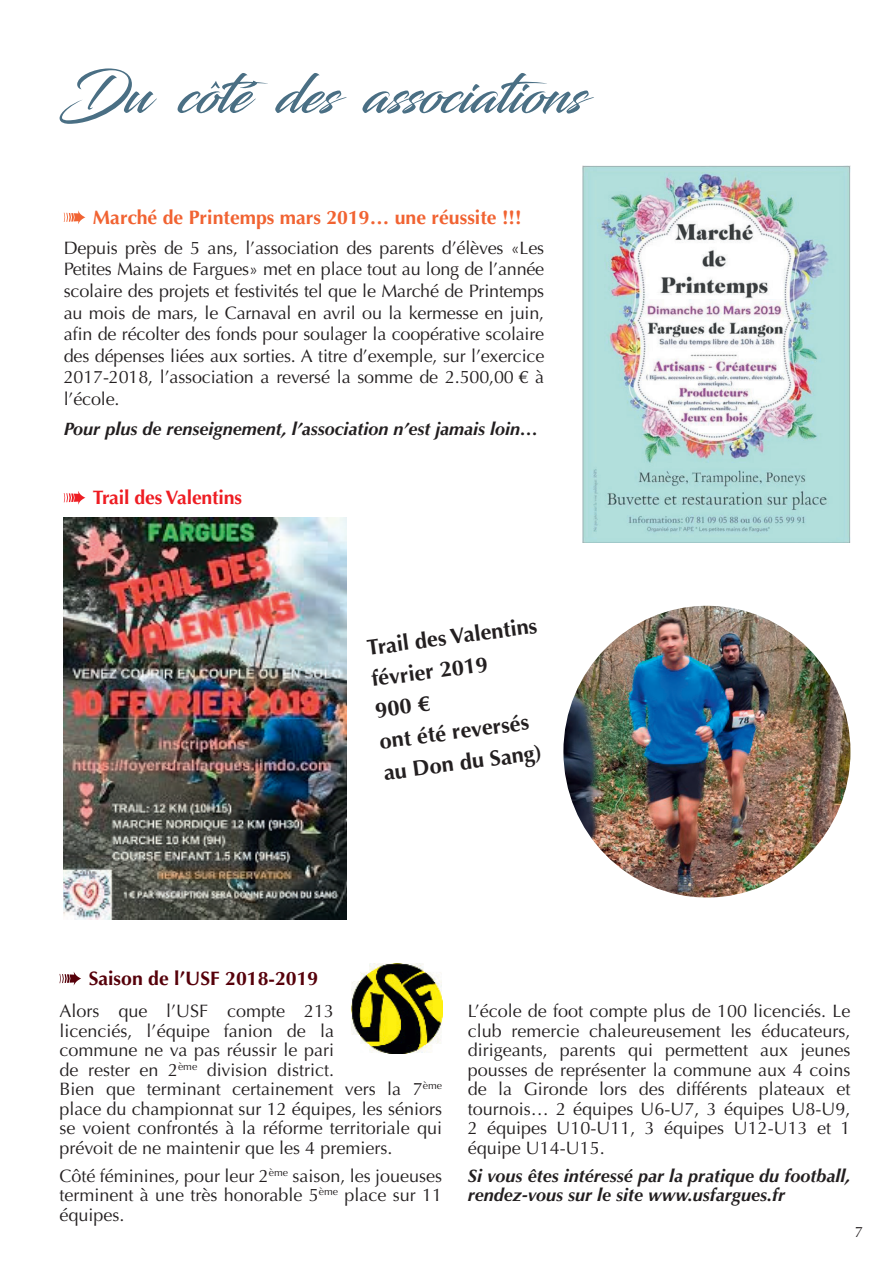
<style>
.page{position:relative;width:893px;height:1263px;background:#fff}
.page>*{position:absolute;margin:0;border:0;box-sizing:border-box;transform-origin:0 0}
.t1{font:54px "Blacksword";color:#4a6f84}
.t2{font:700 21.9px/31.5px "Optima";color:#231f20}
.t3{font:700 19.5px "Optima";color:#f16332}
.t4{font:700 19.5px "Optima";color:#56000a}
.t5{font:700 19.5px "Optima";letter-spacing:-.01em;color:#ee1d23}
.t6{font:18px/19.5px "Optima";color:#231f20;text-align:justify}
.t7{font:italic 700 18px/19.5px "Optima";color:#231f20}
.t8{font:15px "Optima";color:#231f20}
</style>
<div class="page">
<svg style="left:210px;top:81px;width:10px;height:8px"></svg>
<svg style="left:60px;top:972px;width:21px;height:13px"></svg>
<svg style="left:64px;top:211px;width:21px;height:13px"></svg>
<img style="left:563px;top:606px;width:287px;height:291px">
<img style="left:64px;top:518px;width:283px;height:401px">
<img style="left:352px;top:963px;width:90px;height:91px">
<img style="left:583px;top:165px;width:267px;height:378px">
<svg style="left:64px;top:491px;width:21px;height:13px"></svg>
<h1 class="t1" style="left:60px;top:62px;width:526px">Du coté des associations</h1>
<p class="t3" style="left:93px;top:206px;width:430px">Marché de Printemps mars 2019… une réussite !!!</p>
<p class="t6" style="left:64px;top:237px;width:482px;line-height:21.6px">Depuis près de 5 ans, l’association des parents d’élèves «Les Petites Mains de Fargues» met en place tout au long de l’année scolaire des projets et festivités tel que le Marché de Printemps au mois de mars, le Carnaval en avril ou la kermesse en juin, afin de récolter des fonds pour soulager la coopérative scolaire des dépenses liées aux sorties. A titre d’exemple, sur l’exercice 2017-2018, l’association a reversé la somme de 2.500,00 € à l’école.</p>
<p class="t7" style="left:64px;top:419px;width:476px">Pour plus de renseignement, l’association n’est jamais loin…</p>
<p class="t5" style="left:93px;top:486px;width:151px">Trail des Valentins</p>
<p class="t2" style="left:364px;top:633px;width:174px;rotate:-8deg">Trail des Valentins février 2019<br>900 €<br>ont été reversés au Don du Sang)</p>
<p class="t4" style="left:89px;top:967px;width:231px">Saison de l’USF 2018-2019</p>
<p class="t6" style="left:60px;top:1001px;width:384px;text-align:left">Alors que l’USF compte 213<br>licenciés, l’équipe fanion de la<br>commune ne va pas réussir le pari<br>de rester en 2<sup>ème</sup> division district.<br>Bien que terminant certainement vers la 7<sup>ème </sup>place du championnat sur 12 équipes, les séniors se voient confrontés à la réforme territoriale qui prévoit de ne maintenir que les 4 premiers.</p>
<p class="t6" style="left:60px;top:1166px;width:384px">Côté féminines, pour leur 2<sup>ème</sup> saison, les joueuses terminent à une très honorable 5<sup>ème</sup> place sur 11 équipes.</p>
<p class="t6" style="left:468px;top:1001px;width:384px">L’école de foot compte plus de 100 licenciés. Le club remercie chaleureusement les éducateurs, dirigeants, parents qui permettent aux jeunes pousses de représenter la commune aux 4 coins de la Gironde lors des différents plateaux et tournois… 2 équipes U6-U7, 3 équipes U8-U9, 2 équipes U10-U11, 3 équipes U12-U13 et 1 équipe U14-U15.</p>
<p class="t7" style="left:468px;top:1166px;width:384px">Si vous êtes intéressé par la pratique du football, rendez-vous sur le site www.usfargues.fr</p>
<p class="t8" style="left:855px;top:1224px;width:10px">7</p>
</div>
